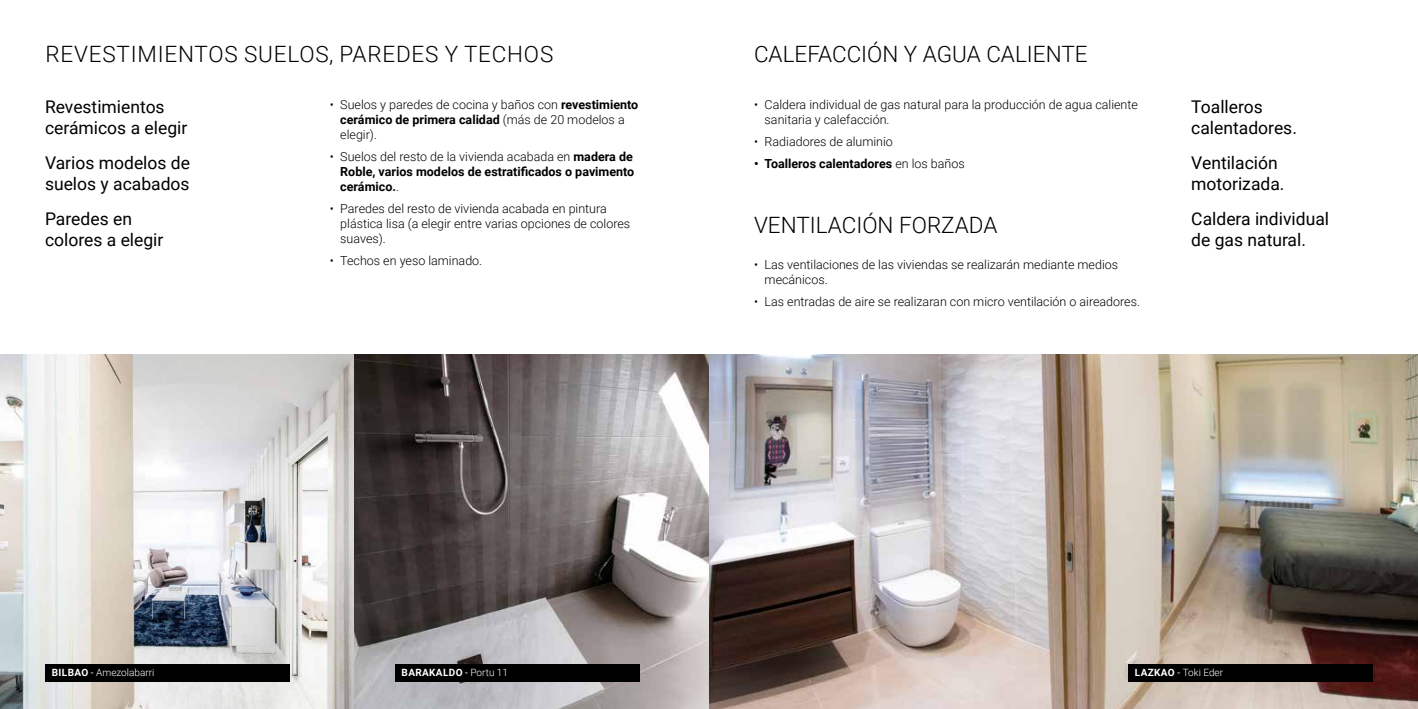
<style>
.page{position:relative;width:1418px;height:709px;background:#fff}
.page>*{position:absolute;margin:0;border:0;box-sizing:border-box;transform-origin:0 0}
.t1{font:300 22.5px "Roboto";color:#000}
.t2{font:17.5px/21px "Roboto";color:#000}
.t3{font:300 12.5px/15px "Roboto";color:#000}
.t4{font:700 12.5px/15px "Roboto";color:#000}
.t5{font:300 10px "Roboto";color:#fff}
.t6{font:700 10px "Roboto";color:#fff}
.s1{font-weight:700}
.s2{font-weight:300}
.s3{font-weight:400}
</style>
<div class="page">
<img style="left:0;top:354px;width:1417px;height:355px">
<div style="left:395px;top:664px;width:244px;height:17px;background:#000"></div>
<div style="left:45px;top:664px;width:245px;height:17px;background:#000"></div>
<div style="left:1127px;top:664px;width:245px;height:17px;background:#000"></div>
<h1 class="t1" style="left:45px;top:38px;width:14px">revesti</h1>
<h1 class="t1" style="left:137px;top:38px;width:35px">mientos</h1>
<h1 class="t1" style="left:244px;top:38px;width:15px">suelos</h1>
<h1 class="t1" style="left:329px;top:38px;width:25px">, paredes</h1>
<h1 class="t1" style="left:445px;top:38px;width:35px">y techos</h1>
<h1 class="t1" style="left:754px;top:38px;width:335px">CALEFACCIÓN Y AGUA CALIENTE</h1>
<h2 class="t2" style="left:45px;top:95px;width:144px">Revestimientos cerámicos a elegir</h2>
<h2 class="t2" style="left:45px;top:151px;width:146px">Varios modelos de suelos y acabados</h2>
<h2 class="t2" style="left:45px;top:208px;width:120px">Paredes en colores a elegir</h2>
<p class="t3" style="left:340px;top:96px;width:299px;text-indent:-11px">• Suelos y paredes de cocina y baños con <span class="s1">revestimiento cerámico de primera calidad</span> (más de 20 modelos a elegir).</p>
<p class="t4" style="left:340px;top:149px;width:295px;text-indent:-11px"><span class="s2">• Suelos del resto de la vivienda acabada en</span> madera de<br>Roble, varios modelos de estratificados o pavimento cerámico.<span class="s2">.</span></p>
<p class="t3" style="left:340px;top:201px;width:291px;text-indent:-11px">• Paredes del resto de vivienda acabada en pintura plástica lisa (a elegir entre varias opciones de colores suaves).</p>
<p class="t3" style="left:330px;top:253px;width:154px">• Techos en yeso laminado.</p>
<p class="t3" style="left:764px;top:256px;width:355px;text-indent:-11px">• Las ventilaciones de las viviendas se realizarán mediante medios mecánicos.</p>
<p class="t3" style="left:754px;top:293px;width:387px">• Las entradas de aire se realizaran con micro ventilación o aireadores.</p>
<p class="t3" style="left:764px;top:96px;width:375px;text-indent:-11px">• Caldera individual de gas natural para la producción de agua caliente sanitaria y calefacción.</p>
<p class="t3" style="left:754px;top:134px;width:140px">• Radiadores de aluminio</p>
<p class="t4" style="left:754px;top:156px;width:212px">• Toalleros calentadores <span class="s2">en los baños</span></p>
<h1 class="t1" style="left:754px;top:209px;width:245px">VENTILACIÓN FORZADA</h1>
<h2 class="t2" style="left:1191px;top:95px;width:107px">Toalleros calentadores.</h2>
<h2 class="t2" style="left:1191px;top:151px;width:95px">Ventilación motorizada.</h2>
<h2 class="t2" style="left:1191px;top:208px;width:139px">Caldera individual de gas natural.</h2>
<p class="t6" style="left:52px;top:665px;width:7px">bilba</p>
<p class="t5" style="left:81px;top:665px;width:74px"><span class="s1">o</span> <span class="s3">-</span> Amezolabarri</p>
<p class="t6" style="left:401px;top:665px;width:8px">bara</p>
<p class="t6" style="left:429px;top:665px;width:14px">kald</p>
<p class="t5" style="left:455px;top:665px;width:54px"><span class="s1">o</span> <span class="s3">-</span> Portu 11</p>
<p class="t5" style="left:1134px;top:665px;width:90px"><span class="s1">lazkao</span> <span class="s3">-</span> Toki Eder</p>
</div>
